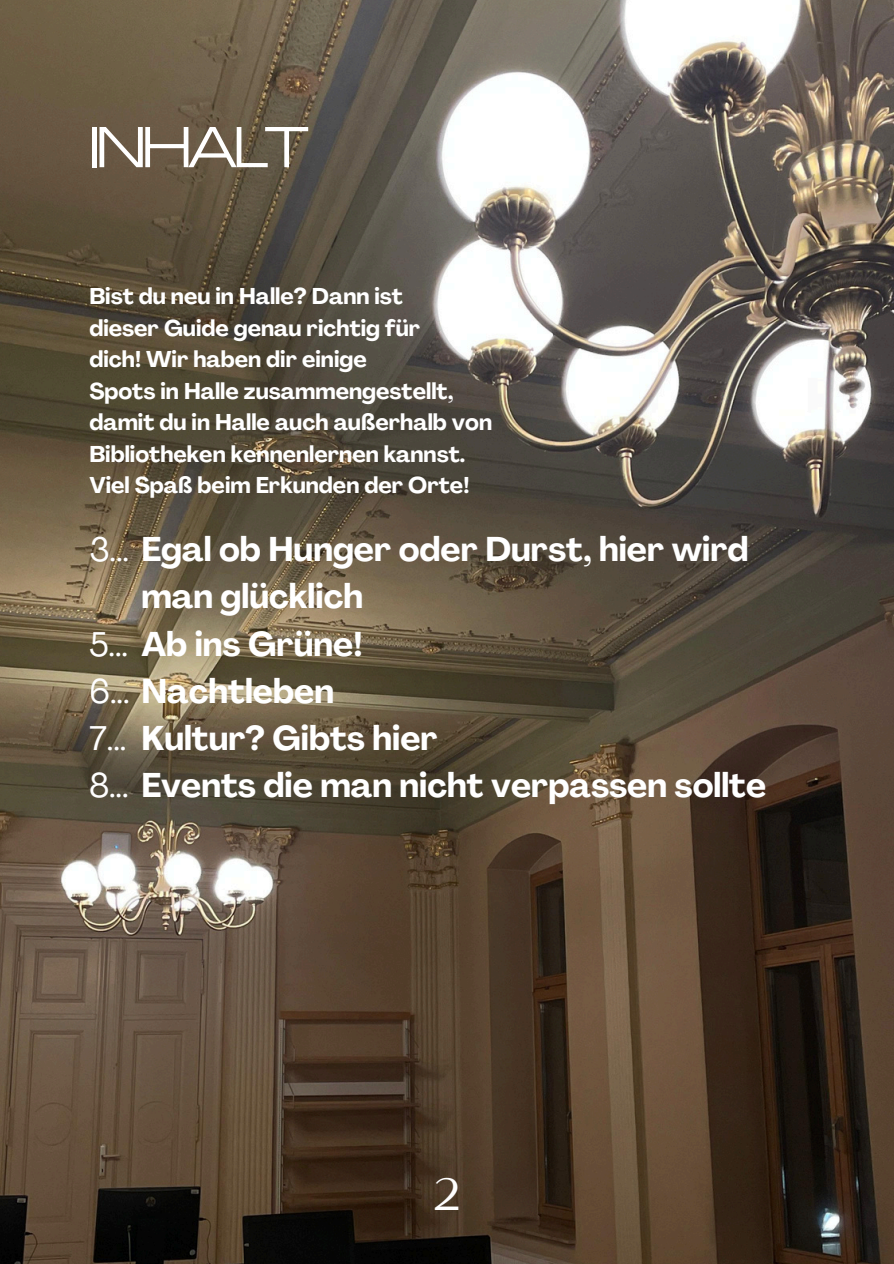
<style>
.page{position:relative;width:894px;height:1264px;background:#fff}
.page>*{position:absolute;margin:0;border:0;box-sizing:border-box;transform-origin:0 0}
.t1{font:57px "Agrandir Grand";letter-spacing:-.055em;color:#fff}
.t2{font:45px "Kulachat HC";color:#fff}
.t3{font:700 33.9px/47.2px "Agrandir";color:#fff}
.t4{font:700 22.5px "Agrandir";color:#fff}
.s1{font-weight:400}
</style>
<div class="page">
<img style="left:0;top:0;width:893px;height:1263px">
<h1 class="t1" style="left:89px;top:124px;width:220px">INHALT</h1>
<p class="t4" style="left:89px;top:287px;width:315px">Bist du neu in Halle? Dann ist</p>
<p class="t4" style="left:89px;top:319px;width:332px">dieser Guide genau richtig für</p>
<p class="t4" style="left:89px;top:350px;width:279px">dich! Wir haben dir einige</p>
<h3 class="t4" style="left:89px;top:382px;width:365px">Spots in Halle zusammengestellt,</h3>
<h3 class="t4" style="left:89px;top:413px;width:404px">damit du in Halle auch außerhalb von</h3>
<h2 class="t4" style="left:89px;top:445px;width:377px">Bibliotheken kennenlernen kannst.</h2>
<p class="t4" style="left:89px;top:476px;width:381px">Viel Spaß beim Erkunden der Orte!</p>
<p class="t3" style="left:89px;top:529px;width:660px"><span class="s1">3...</span> Egal ob Hunger oder Durst, hier wird</p>
<p class="t3" style="left:141px;top:576px;width:223px">man glücklich</p>
<p class="t3" style="left:89px;top:623px;width:678px"><span class="s1">5...</span> Ab ins Grüne!<br><span class="s1">6...</span> Nachtleben<br><span class="s1">7...</span> Kultur? Gibts hier<br><span class="s1">8...</span> Events die man nicht verpassen sollte</p>
<p class="t2" style="left:432px;top:1178px;width:31px">2</p>
</div>
